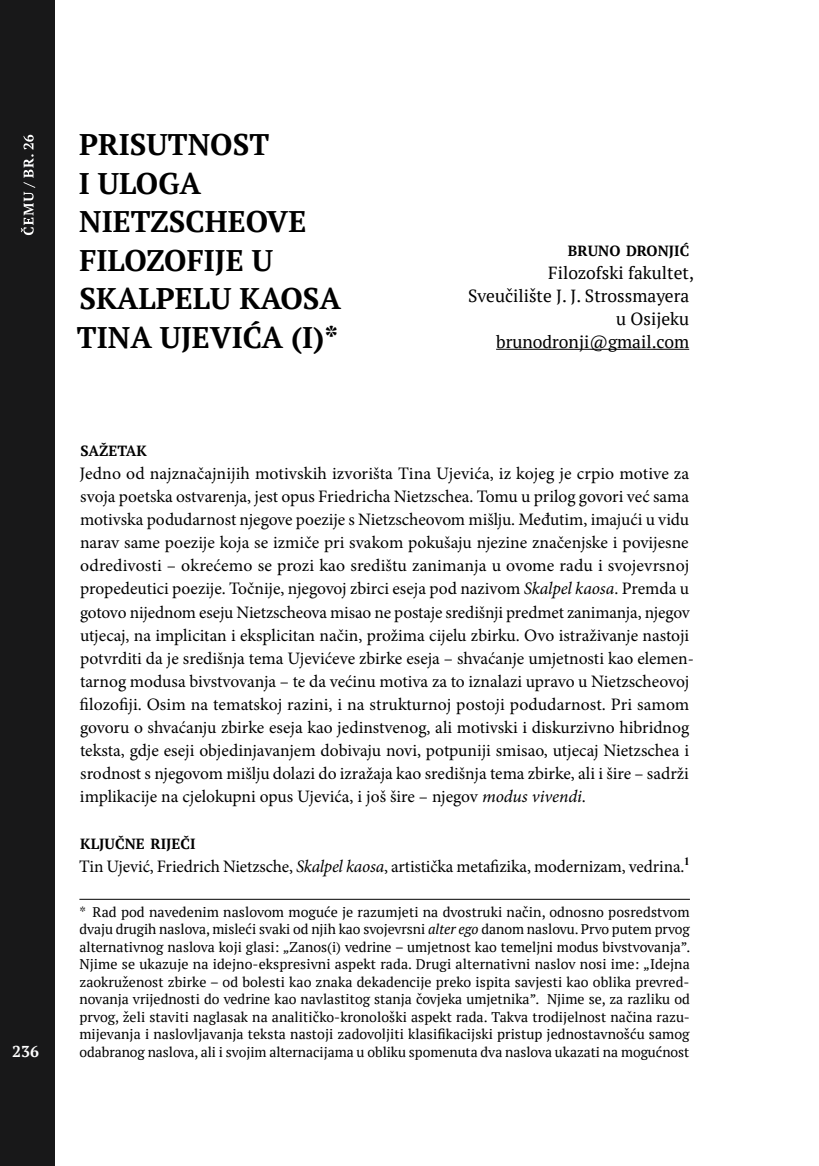
<style>
.page{position:relative;width:819px;height:1166px;background:#fff}
.page>*{position:absolute;margin:0;border:0;box-sizing:border-box;transform-origin:0 0}
.t1{font:700 29.75px/38.5px "PT Serif";color:#000}
.t2{font:17.5px/23.1px "Minion Pro";color:#000}
.t3{font:17.5px/23.1px "PT Serif";color:#000;text-align:right}
.t4{font:700 15.75px "PT Serif";color:#fff}
.t5{font:700 14.7px "PT Serif";color:#000}
.t6{font:14px/17.5px "PT Serif";letter-spacing:-.005em;color:#000;text-align:justify}
.s1{font-style:italic}
</style>
<div class="page">
<div style="left:0;top:0;width:55px;height:1166px;background:#181819"></div>
<svg style="left:21px;top:135px;width:14px;height:100px"></svg>
<hr style="left:496px;top:349px;width:193px;height:1px;background:#000">
<hr style="left:79px;top:899px;width:611px;height:1px;background:#000">
<p class="t4" style="left:12px;top:1040px;width:28px">236</p>
<h1 class="t1" style="left:77px;top:125px;width:266px">PRISUTNOST<br>I ULOGA<br>NIETZSCHEOVE<br>FILOZOFIJE U<br>SKALPELU KAOSA<br>TINA UJEVIĆA (I)*</h1>
<p class="t5" style="left:568px;top:240px;width:123px">BRUNO DRONJIĆ</p>
<p class="t3" style="left:468px;top:261px;width:227px">Filozofski fakultet,<br>Sveučilište J. J. Strossmayera u Osijeku brunodronji@gmail.com</p>
<p class="t5" style="left:80px;top:441px;width:68px">SAŽETAK</p>
<p class="t2" style="left:80px;top:462px;width:616px">Jedno od najznačajnijih motivskih izvorišta Tina Ujevića, iz kojeg je crpio motive za svoja poetska ostvarenja, jest opus Friedricha Nietzschea. Tomu u prilog govori već sama motivska podudarnost njegove poezije s Nietzscheovom mišlju. Međutim, imajući u vidu narav same poezije koja se izmiče pri svakom pokušaju njezine značenjske i povijesne odredivosti – okrećemo se prozi kao središtu zanimanja u ovome radu i svojevrsnoj propedeutici poezije. Točnije, njegovoj zbirci eseja pod nazivom <span class="s1">Skalpel kaosa</span>. Premda u gotovo nijednom eseju Nietzscheova misao ne postaje središnji predmet zanimanja, njegov utjecaj, na implicitan i eksplicitan način, prožima cijelu zbirku. Ovo istraživanje nastoji potvrditi da je središnja tema Ujevićeve zbirke eseja – shvaćanje umjetnosti kao elemen&shy;tarnog modusa bivstvovanja – te da većinu motiva za to iznalazi upravo u Nietzscheovoj filozofiji. Osim na tematskoj razini, i na strukturnoj postoji podudarnost. Pri samom govoru o shvaćanju zbirke eseja kao jedinstvenog, ali motivski i diskurzivno hibridnog teksta, gdje eseji objedinjavanjem dobivaju novi, potpuniji smisao, utjecaj Nietzschea i srodnost s njegovom mišlju dolazi do izražaja kao središnja tema zbirke, ali i šire – sadrži implikacije na cjelokupni opus Ujevića, i još šire – njegov <span class="s1">modus vivendi</span>.</p>
<p class="t5" style="left:80px;top:833px;width:117px">KLJUČNE RIJEČI</p>
<p class="t2" style="left:79px;top:854px;width:612px">Tin Ujević, Friedrich Nietzsche, <span class="s1">Skalpel kaosa</span>, artistička metafizika, modernizam, vedrina.<sup>1</sup></p>
<p class="t6" style="left:79px;top:903px;width:612px">* Rad pod navedenim naslovom moguće je razumjeti na dvostruki način, odnosno posredstvom dvaju drugih naslova, misleći svaki od njih kao svojevrsni <span class="s1">alter ego</span> danom naslovu. Prvo putem prvog alternativnog naslova koji glasi: „Zanos(i) vedrine – umjetnost kao temeljni modus bivstvovanja”.<br>Njime se ukazuje na idejno-ekspresivni aspekt rada. Drugi alternativni naslov nosi ime: „Idejna zaokruženost zbirke – od bolesti kao znaka dekadencije preko ispita savjesti kao oblika prevred&shy;novanja vrijednosti do vedrine kao navlastitog stanja čovjeka umjetnika”. Njime se, za razliku od prvog, želi staviti naglasak na analitičko-kronološki aspekt rada. Takva trodijelnost načina razu&shy;mijevanja i naslovljavanja teksta nastoji zadovoljiti klasifikacijski pristup jednostavnošću samog odabranog naslova, ali i svojim alternacijama u obliku spomenuta dva naslova ukazati na mogućnost</p>
</div>
